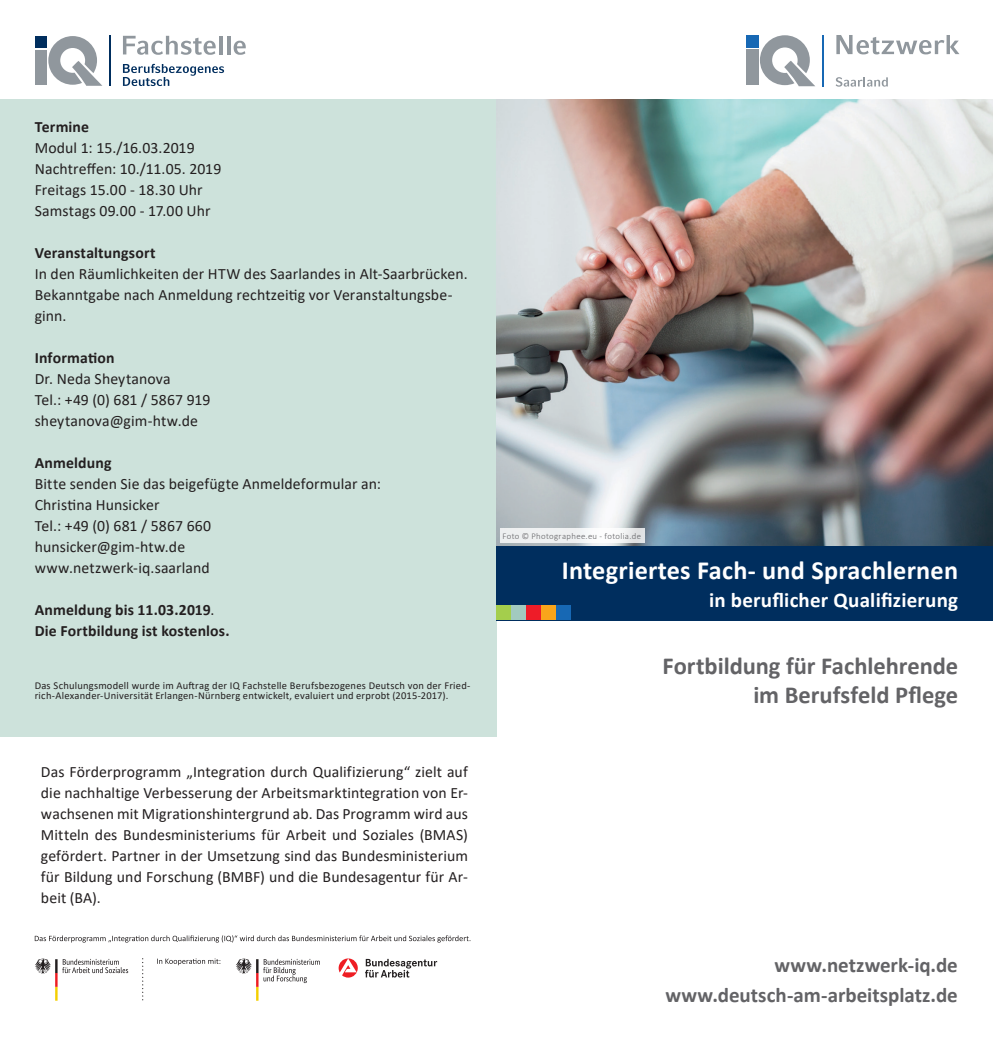
<style>
.page{position:relative;width:993px;height:1042px;background:#fff}
.page>*{position:absolute;margin:0;border:0;box-sizing:border-box;transform-origin:0 0}
.t1{font:700 26.25px "Calibri";letter-spacing:.01em;color:#fff}
.t2{font:700 24.5px/29.4px "Calibri";color:#636366;text-align:right}
.t3{font:700 21px "Calibri";color:#636366}
.t4{font:700 21px "Calibri";letter-spacing:.01em;color:#fff}
.t5{font:15.75px/21px "Calibri";letter-spacing:.005em;color:#231f20}
.t6{font:700 15.75px/21px "Calibri";letter-spacing:.01em;color:#231f20}
.t7{font:10.5px/10.5px "Calibri";letter-spacing:.02em;color:#231f20}
.t8{font:300 8.75px "Calibri";letter-spacing:.04em;color:#636366}
.s1{font-weight:400}
</style>
<div class="page">
<div style="left:0;top:99px;width:496px;height:637px;background:#cde2db"></div>
<div style="left:496px;top:546px;width:496px;height:74px;background:#002e5e"></div>
<div style="left:526px;top:605px;width:15px;height:15px;background:#ee1c28"></div>
<div style="left:496px;top:605px;width:15px;height:15px;background:#a4ce4c"></div>
<div style="left:541px;top:605px;width:14px;height:15px;background:#f9a51b"></div>
<div style="left:555px;top:605px;width:15px;height:15px;background:#1768b4"></div>
<div style="left:511px;top:605px;width:15px;height:15px;background:#a2cabf"></div>
<img style="left:496px;top:99px;width:496px;height:447px">
<div style="left:35px;top:50px;width:12px;height:35px;background:#90979d"></div>
<div style="left:35px;top:36px;width:12px;height:12px;background:#002e5e"></div>
<svg style="left:48px;top:36px;width:54px;height:50px"></svg>
<hr style="left:109px;top:36px;width:2px;height:50px;background:#002e5e">
<svg style="left:123px;top:36px;width:93px;height:19px"></svg>
<hr style="left:219px;top:36px;width:3px;height:18px;background:#90979d">
<hr style="left:227px;top:36px;width:3px;height:18px;background:#90979d">
<svg style="left:233px;top:41px;width:13px;height:14px"></svg>
<svg style="left:123px;top:64px;width:101px;height:22px"></svg>
<svg style="left:500px;top:528px;width:144px;height:15px;fill:#eff1f1"></svg>
<svg style="left:35px;top:935px;width:435px;height:7px"></svg>
<svg style="left:365px;top:959px;width:72px;height:18px"></svg>
<svg style="left:338px;top:958px;width:19px;height:19px"></svg>
<svg style="left:35px;top:958px;width:93px;height:42px"></svg>
<svg style="left:236px;top:958px;width:84px;height:42px"></svg>
<svg style="left:142px;top:958px;width:1px;height:43px"></svg>
<svg style="left:157px;top:958px;width:63px;height:7px"></svg>
<div style="left:745px;top:50px;width:13px;height:35px;background:#90979d"></div>
<div style="left:745px;top:35px;width:13px;height:12px;background:#1768b4"></div>
<svg style="left:760px;top:35px;width:55px;height:51px"></svg>
<hr style="left:822px;top:35px;width:2px;height:51px;background:#1768b4">
<svg style="left:835px;top:77px;width:52px;height:10px"></svg>
<svg style="left:836px;top:35px;width:123px;height:19px"></svg>
<p class="t6" style="left:35px;top:116px;width:56px">Termine</p>
<p class="t5" style="left:35px;top:137px;width:188px">Modul 1: 15./16.03.2019<br>Nachtreffen: 10./11.05. 2019<br>Freitags 15.00 - 18.30 Uhr<br>Samstags 09.00 - 17.00 Uhr</p>
<p class="t6" style="left:35px;top:242px;width:122px">Veranstaltungsort</p>
<p class="t5" style="left:35px;top:263px;width:434px">In den Räumlichkeiten der HTW des Saarlandes in Alt-Saarbrücken.<br>Bekanntgabe nach Anmeldung rechtzeitig vor Veranstaltungsbe&shy;ginn.</p>
<p class="t6" style="left:35px;top:347px;width:81px">Information</p>
<p class="t5" style="left:35px;top:368px;width:177px">Dr. Neda Sheytanova<br>Tel.: +49 (0) 681 / 5867 919 sheytanova@gim-htw.de</p>
<p class="t6" style="left:35px;top:452px;width:78px">Anmeldung</p>
<p class="t5" style="left:35px;top:473px;width:348px">Bitte senden Sie das beigefügte Anmeldeformular an:<br>Christina Hunsicker<br>Tel.: +49 (0) 681 / 5867 660<br>hunsicker@gim-htw.de<br>www.netzwerk-iq.saarland</p>
<p class="t6" style="left:35px;top:599px;width:196px">Anmeldung bis 11.03.2019<span class="s1">.<br></span>Die Fortbildung ist kostenlos.</p>
<p class="t7" style="left:35px;top:679px;width:437px">Das Schulungsmodell wurde im Auftrag der IQ Fachstelle Berufsbezogenes Deutsch von der Fried&shy;rich-Alexander-Universität Erlangen-Nürnberg entwickelt, evaluiert und erprobt (2015-2017).</p>
<p class="t5" style="left:41px;top:761px;width:428px;text-align:justify">Das Förderprogramm „Integration durch Qualifizierung“ zielt auf die nachhaltige Verbesserung der Arbeitsmarktintegration von Er&shy;wachsenen mit Migrationshintergrund ab. Das Programm wird aus Mitteln des Bundesministeriums für Arbeit und Soziales (BMAS) gefördert. Partner in der Umsetzung sind das Bundesministerium für Bildung und Forschung (BMBF) und die Bundesagentur für Ar&shy;beit (BA).</p>
<p class="t8" style="left:502px;top:530px;width:140px">Foto © Photographee.eu - fotolia.de</p>
<h1 class="t1" style="left:561px;top:551px;width:398px">Integriertes Fach- und Sprachlernen</h1>
<h3 class="t4" style="left:709px;top:585px;width:250px">in beruflicher Qualifizierung</h3>
<h2 class="t2" style="left:662px;top:650px;width:297px">Fortbildung für Fachlehrende im Berufsfeld Pflege</h2>
<h3 class="t3" style="left:774px;top:950px;width:185px">www.netzwerk-iq.de</h3>
<h3 class="t3" style="left:665px;top:980px;width:294px">www.deutsch-am-arbeitsplatz.de</h3>
</div>
